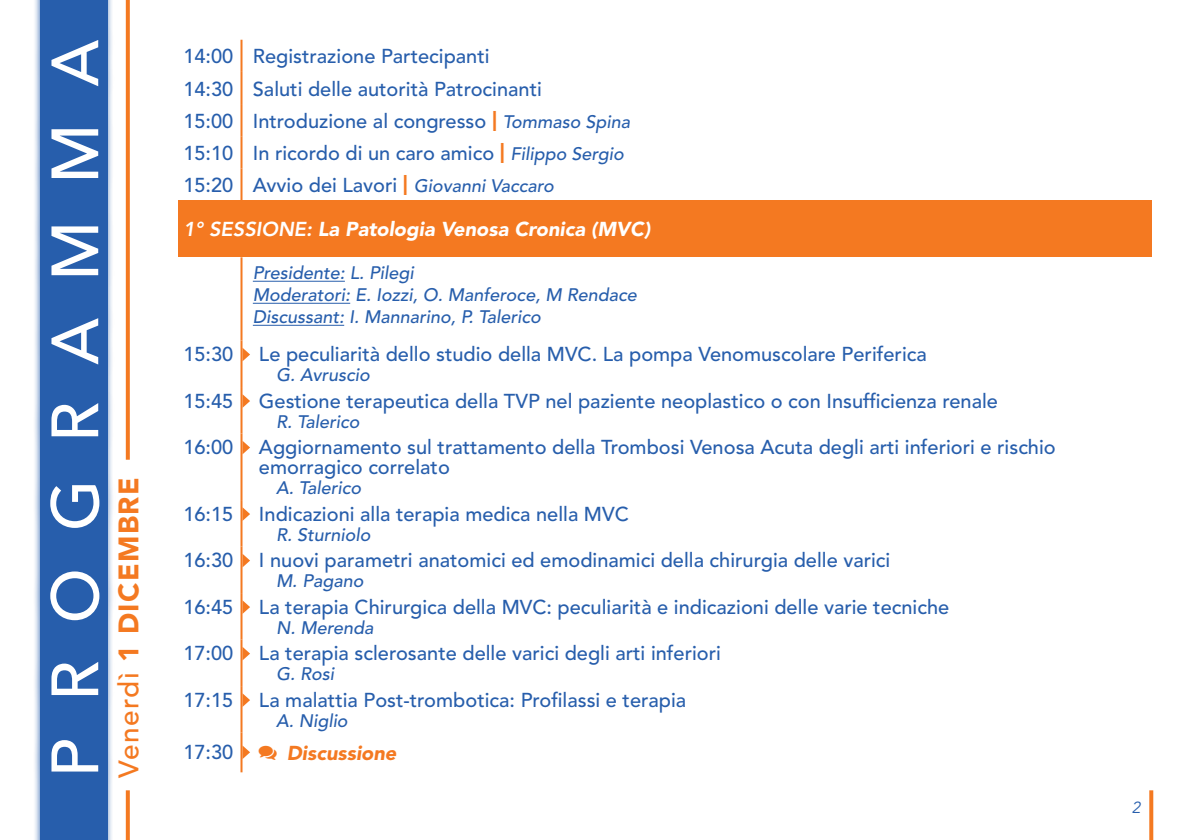
<style>
.page{position:relative;width:1191px;height:840px;background:#fff}
.page>*{position:absolute;margin:0;border:0;box-sizing:border-box;transform-origin:0 0}
.t1{font:500 66px "Avenir LT Std";letter-spacing:.565em;color:#fff}
.t2{font:900 28px "Avenir LT Std";letter-spacing:.05em;color:#f47921}
.t3{font:500 20px/20px "Avenir LT Std";color:#275eac}
.t4{font:italic 900 20px "Avenir LT Std";color:#fff}
.t5{font:italic 900 20px "Avenir LT Std";color:#f47921}
.t6{font:italic 500 18px "Avenir LT Std";color:#275eac}
.t7{font:italic 16px "Avenir LT Std";color:#275eac}
.s1{font-weight:500}
.s2{font-weight:900;color:#f47921}
.s3{font-style:italic;font-size:18px}
.s4{font-style:normal;font-size:20px}
.s5{font-weight:900;font-style:normal;font-size:20px;color:#f47921}
.s6{font-weight:800}
</style>
<div class="page">
<div style="left:40px;top:0;width:68px;height:839px;background:#275eac"></div>
<svg style="left:126px;top:0;width:4px;height:459px;background:#f47e2a"></svg>
<svg style="left:126px;top:790px;width:4px;height:49px"></svg>
<svg style="left:1149px;top:790px;width:4px;height:49px"></svg>
<div style="left:32px;top:23px;width:86px;height:766px;background:#275eac;opacity:.75"></div>
<div style="left:178px;top:200px;width:973px;height:57px;background:#f47921"></div>
<hr style="left:240px;top:40px;width:2px;height:32px;background:#f47921">
<hr style="left:240px;top:72px;width:2px;height:32px;background:#f47921">
<hr style="left:240px;top:104px;width:2px;height:32px;background:#f47921">
<hr style="left:240px;top:136px;width:2px;height:32px;background:#f47921">
<hr style="left:240px;top:168px;width:2px;height:32px;background:#f47921">
<hr style="left:240px;top:340px;width:2px;height:47px;background:#f47921">
<hr style="left:240px;top:387px;width:2px;height:46px;background:#f47921">
<hr style="left:240px;top:433px;width:2px;height:67px;background:#f47921">
<hr style="left:240px;top:500px;width:2px;height:46px;background:#f47921">
<hr style="left:240px;top:546px;width:2px;height:46px;background:#f47921">
<hr style="left:240px;top:592px;width:2px;height:47px;background:#f47921">
<hr style="left:240px;top:639px;width:2px;height:46px;background:#f47921">
<hr style="left:240px;top:685px;width:2px;height:47px;background:#f47921">
<hr style="left:240px;top:732px;width:2px;height:39px;background:#f47921">
<hr style="left:240px;top:257px;width:2px;height:83px;background:#f47921">
<hr style="left:253px;top:280px;width:92px;height:1px;background:#275eac">
<hr style="left:253px;top:302px;width:97px;height:1px;background:#275eac">
<hr style="left:253px;top:324px;width:91px;height:1px;background:#275eac">
<svg style="left:242px;top:347px;width:8px;height:14px"></svg>
<svg style="left:242px;top:394px;width:8px;height:13px"></svg>
<svg style="left:242px;top:440px;width:8px;height:14px"></svg>
<svg style="left:242px;top:507px;width:8px;height:13px"></svg>
<svg style="left:242px;top:553px;width:8px;height:14px"></svg>
<svg style="left:242px;top:600px;width:8px;height:13px"></svg>
<svg style="left:242px;top:646px;width:8px;height:14px"></svg>
<svg style="left:242px;top:693px;width:8px;height:13px"></svg>
<svg style="left:242px;top:745px;width:8px;height:13px"></svg>
<h1 class="t1" style="left:37px;top:777px;width:738px;rotate:-90deg">PROGRAMMA</h1>
<p class="t2" style="left:112px;top:777px;width:301px;rotate:-90deg"><span class="s1">Venerdì</span> 1 DICEMBRE</p>
<p class="t3" style="left:183px;top:47px;width:52px">14:00</p>
<p class="t3" style="left:253px;top:47px;width:238px">Registrazione Partecipanti</p>
<p class="t3" style="left:183px;top:79px;width:52px">14:30</p>
<p class="t3" style="left:253px;top:79px;width:290px">Saluti delle autorità Patrocinanti</p>
<p class="t3" style="left:183px;top:111px;width:52px">15:00</p>
<p class="t3" style="left:253px;top:111px;width:379px">Introduzione al congresso <span class="s2">|</span> <span class="s3">Tommaso Spina</span></p>
<p class="t3" style="left:183px;top:143px;width:52px">15:10</p>
<p class="t3" style="left:253px;top:143px;width:372px">In ricordo di un caro amico <span class="s2">|</span> <span class="s3">Filippo Sergio</span></p>
<p class="t3" style="left:183px;top:175px;width:52px">15:20</p>
<p class="t6" style="left:253px;top:175px;width:302px"><span class="s4">Avvio dei Lavori</span> <span class="s5">|</span> Giovanni Vaccaro</p>
<p class="t4" style="left:183px;top:217px;width:468px"><span class="s6">1° SESSIONE:</span> La Patologia Venosa Cronica (MVC)</p>
<p class="t6" style="left:253px;top:262px;width:163px">Presidente: L. Pilegi</p>
<p class="t6" style="left:253px;top:284px;width:385px">Moderatori: E. Iozzi, O. Manferoce, M Rendace</p>
<p class="t6" style="left:253px;top:306px;width:289px">Discussant: I. Mannarino, P. Talerico</p>
<p class="t3" style="left:183px;top:345px;width:52px">15:30</p>
<p class="t3" style="left:259px;top:345px;width:669px">Le peculiarità dello studio della MVC. La pompa Venomuscolare Periferica</p>
<p class="t6" style="left:276px;top:364px;width:95px">G. Avruscio</p>
<p class="t3" style="left:183px;top:391px;width:52px">15:45</p>
<p class="t3" style="left:259px;top:391px;width:740px">Gestione terapeutica della TVP nel paziente neoplastico o con Insufficienza renale</p>
<p class="t6" style="left:276px;top:411px;width:85px">R. Talerico</p>
<p class="t3" style="left:183px;top:437px;width:52px">16:00</p>
<p class="t3" style="left:259px;top:437px;width:798px">Aggiornamento sul trattamento della Trombosi Venosa Acuta degli arti inferiori e rischio emorragico correlato</p>
<p class="t6" style="left:276px;top:477px;width:87px">A. Talerico</p>
<p class="t3" style="left:183px;top:504px;width:52px">16:15</p>
<p class="t3" style="left:259px;top:504px;width:371px">Indicazioni alla terapia medica nella MVC</p>
<p class="t6" style="left:276px;top:524px;width:96px">R. Sturniolo</p>
<p class="t3" style="left:183px;top:550px;width:52px">16:30</p>
<p class="t3" style="left:259px;top:550px;width:633px">I nuovi parametri anatomici ed emodinamici della chirurgia delle varici</p>
<p class="t6" style="left:276px;top:570px;width:89px">M. Pagano</p>
<p class="t3" style="left:183px;top:597px;width:52px">16:45</p>
<p class="t3" style="left:259px;top:597px;width:692px">La terapia Chirurgica della MVC: peculiarità e indicazioni delle varie tecniche</p>
<p class="t6" style="left:276px;top:617px;width:99px">N. Merenda</p>
<p class="t3" style="left:183px;top:643px;width:52px">17:00</p>
<p class="t3" style="left:259px;top:643px;width:463px">La terapia sclerosante delle varici degli arti inferiori</p>
<p class="t6" style="left:276px;top:663px;width:60px">G. Rosi</p>
<p class="t3" style="left:183px;top:690px;width:52px">17:15</p>
<p class="t3" style="left:259px;top:690px;width:429px">La malattia Post-trombotica: Profilassi e terapia</p>
<p class="t6" style="left:276px;top:710px;width:73px">A. Niglio</p>
<p class="t3" style="left:183px;top:742px;width:52px">17:30</p>
<p class="t5" style="left:287px;top:740px;width:111px">Discussione</p>
<p class="t7" style="left:1132px;top:798px;width:10px">2</p>
</div>
